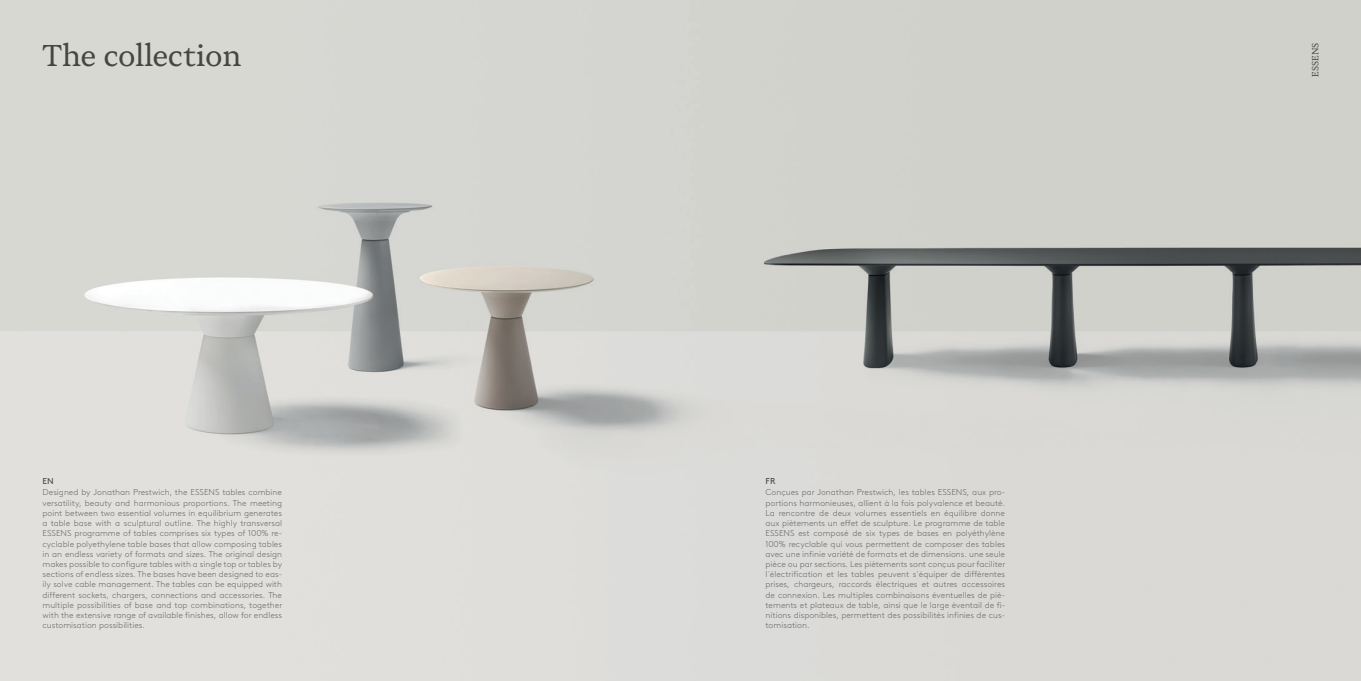
<style>
.page{position:relative;width:1361px;height:681px;background:#fff}
.page>*{position:absolute;margin:0;border:0;box-sizing:border-box;transform-origin:0 0}
.t1{font:30px "Novela";color:#474645}
.t2{font:9px "Novela";color:#474645}
.t3{font:300 8.5px/10.2px "Brown LL";color:#696968;text-align:justify}
.t4{font:8.5px "Brown LL";color:#474645}
</style>
<div class="page">
<img style="left:0;top:0;width:1361px;height:680px">
<h1 class="t1" style="left:43px;top:36px;width:200px">The collection</h1>
<p class="t2" style="left:1309px;top:76px;width:35px;rotate:-90deg">ESSENS</p>
<p class="t4" style="left:43px;top:474px;width:13px">EN</p>
<p class="t4" style="left:765px;top:474px;width:11px">FR</p>
<p class="t3" style="left:43px;top:486px;width:241px">Designed by Jonathan Prestwich, the ESSENS tables combine versatility, beauty and harmonious proportions. The meeting point between two essential volumes in equilibrium generates a table base with a sculptural outline. The highly transversal ESSENS programme of tables comprises six types of 100% re&shy;cyclable polyethylene table bases that allow composing tables in an endless variety of formats and sizes. The original design makes possible to configure tables with a single top or tables by sections of endless sizes. The bases have been designed to eas&shy;ily solve cable management. The tables can be equipped with different sockets, chargers, connections and accessories. The multiple possibilities of base and top combinations, together with the extensive range of available finishes, allow for endless customisation possibilities.</p>
<p class="t3" style="left:765px;top:486px;width:241px">Conçues par Jonathan Prestwich, les tables ESSENS, aux pro&shy;portions harmonieuses, allient à la fois polyvalence et beauté.<br>La rencontre de deux volumes essentiels en équilibre donne aux piètements un effet de sculpture. Le programme de table ESSENS est composé de six types de bases en polyéthylène 100% recyclable qui vous permettent de composer des tables avec une infinie variété de formats et de dimensions. une seule pièce ou par sections. Les piètements sont conçus pour faciliter l´électrification et les tables peuvent s´équiper de différentes prises, chargeurs, raccords électriques et autres accessoires de connexion. Les multiples combinaisons éventuelles de piè&shy;tements et plateaux de table, ainsi que le large éventail de fi&shy;nitions disponibles, permettent des possibilités infinies de cus&shy;tomisation.</p>
</div>
